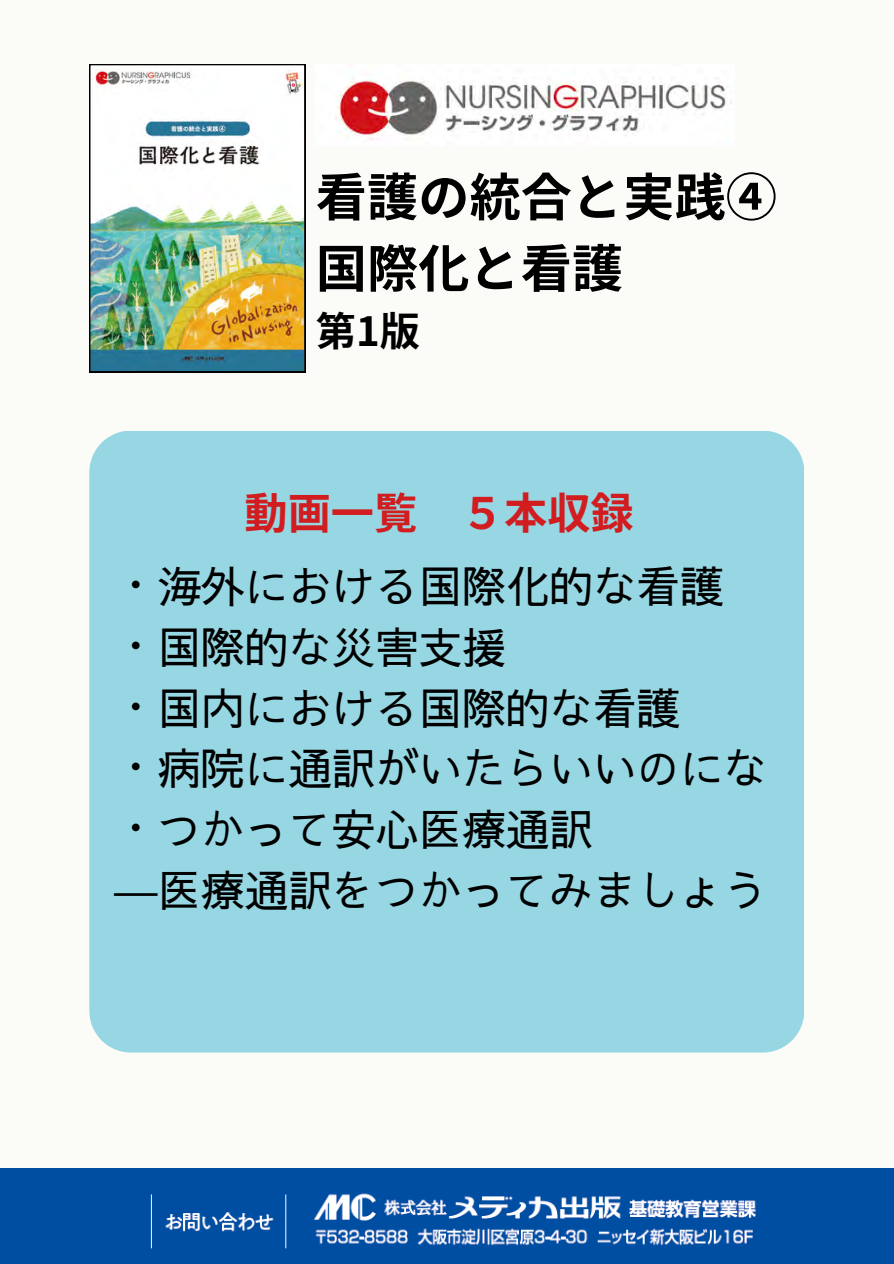
<style>
.page{position:relative;width:894px;height:1264px;background:#fff}
.page>*{position:absolute;margin:0;border:0;box-sizing:border-box;transform-origin:0 0}
.t1{font:700 51.15px/71.2px "Noto Sans JP";color:#000}
.t2{font:500 43.5px "Sawarabi Gothic";color:#000}
.t3{font:700 43.2px "Noto Sans JP";color:#d11d1f}
.t4{font:700 40.2px "Noto Sans JP";color:#000}
</style>
<div class="page">
<div style="left:0;top:0;width:893px;height:1263px;background:#fbfbf8"></div>
<img style="left:89px;top:64px;width:216px;height:308px">
<img style="left:0;top:1168px;width:892px;height:95px">
<img style="left:336px;top:79px;width:395px;height:61px">
<div style="left:89px;top:431px;width:714px;height:621px;background:#96d7e3"></div>
<p class="t1" style="left:316px;top:159px;width:462px">看護の統合と実践④国際化と看護</p>
<p class="t4" style="left:316px;top:299px;width:106px">第1版</p>
<p class="t3" style="left:244px;top:479px;width:391px">動画一覧 ５本収録</p>
<p class="t2" style="left:114px;top:567px;width:610px">・海外における国際化的な看護</p>
<p class="t2" style="left:114px;top:627px;width:393px">・国際的な災害支援</p>
<p class="t2" style="left:114px;top:688px;width:567px">・国内における国際的な看護</p>
<p class="t2" style="left:114px;top:749px;width:654px">・病院に通訳がいたらいいのにな</p>
<p class="t2" style="left:114px;top:810px;width:480px">・つかって安心医療通訳</p>
<p class="t2" style="left:114px;top:870px;width:654px">―医療通訳をつかってみましょう</p>
</div>
